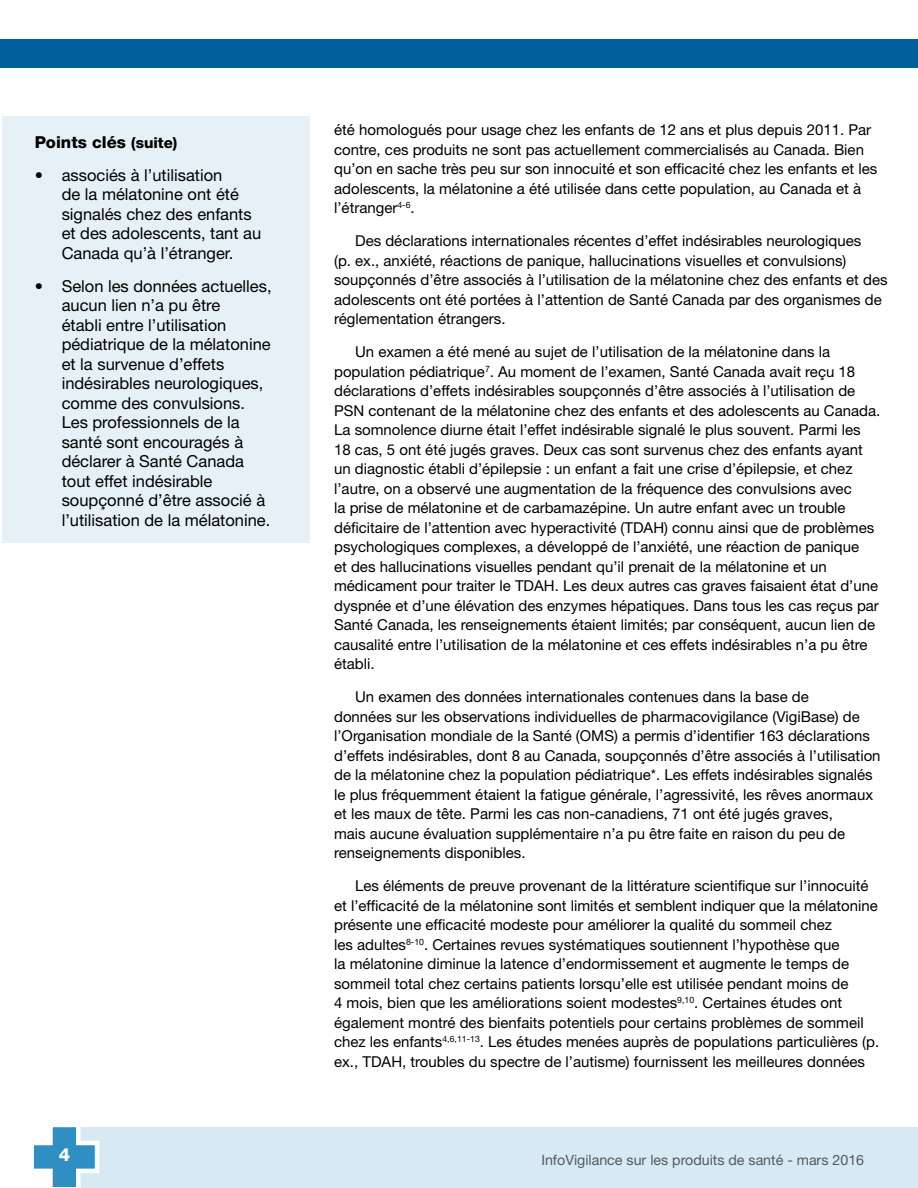
<style>
.page{position:relative;width:918px;height:1188px;background:#fff}
.page>*{position:absolute;margin:0;border:0;box-sizing:border-box;transform-origin:0 0}
.t1{font:800 18px "Helvetica Neue LT Std";color:#fff}
.t2{font:16.5px/19.5px "Helvetica Neue LT Std";color:#000}
.Text_-_Body{font:800 16.5px "Helvetica Neue LT Std";color:#000}
.Text_-_Body-2{font:15px/19.5px "Helvetica Neue LT Std";color:#000}
.t3{font:14.25px "Helvetica Neue LT Std";color:#58595b}
.s1{font-size:15px}
</style>
<div class="page">
<div style="left:64px;top:1127px;width:854px;height:61px;background:#d7eaf3"></div>
<svg style="left:33px;top:1127px;width:67px;height:61px"></svg>
<div style="left:0;top:39px;width:918px;height:29px;background:#00609c"></div>
<div style="left:2px;top:117px;width:308px;height:426px;background:#e6f1f7"></div>
<p class="Text_-_Body" style="left:35px;top:132px;width:144px">Points clés <span class="s1">(suite)</span></p>
<p class="t2" style="left:62px;top:165px;width:201px;text-indent:-27px">• associés à l’utilisation<br>de la mélatonine ont été signalés chez des enfants et des adolescents, tant au<br>Canada qu’à l’étranger.</p>
<p class="t2" style="left:62px;top:276px;width:211px;text-indent:-27px">• Selon les données actuelles, aucun lien n’a pu être<br>établi entre l’utilisation pédiatrique de la mélatonine et la survenue d’effets indésirables neurologiques, comme des convulsions.<br>Les professionnels de la santé sont encouragés à déclarer à Santé Canada tout effet indésirable soupçonné d’être associé à l’utilisation de la mélatonine.</p>
<p class="Text_-_Body-2" style="left:334px;top:120px;width:545px">été homologués pour usage chez les enfants de 12 ans et plus depuis 2011. Par contre, ces produits ne sont pas actuellement commercialisés au Canada. Bien qu’on en sache très peu sur son innocuité et son efficacité chez les enfants et les adolescents, la mélatonine a été utilisée dans cette population, au Canada et à l’étranger<sup>4-6</sup>.</p>
<p class="Text_-_Body-2" style="left:334px;top:231px;width:555px;text-indent:21px">Des déclarations internationales récentes d’effet indésirables neurologiques<br>(p. ex., anxiété, réactions de panique, hallucinations visuelles et convulsions) soupçonnés d’être associés à l’utilisation de la mélatonine chez des enfants et des adolescents ont été portées à l’attention de Santé Canada par des organismes de réglementation étrangers.</p>
<p class="Text_-_Body-2" style="left:334px;top:342px;width:548px;text-indent:21px">Un examen a été mené au sujet de l’utilisation de la mélatonine dans la population pédiatrique<sup>7</sup>. Au moment de l’examen, Santé Canada avait reçu 18 déclarations d’effets indésirables soupçonnés d’être associés à l’utilisation de PSN contenant de la mélatonine chez des enfants et des adolescents au Canada.<br>La somnolence diurne était l’effet indésirable signalé le plus souvent. Parmi les 18 cas, 5 ont été jugés graves. Deux cas sont survenus chez des enfants ayant un diagnostic établi d’épilepsie : un enfant a fait une crise d’épilepsie, et chez l’autre, on a observé une augmentation de la fréquence des convulsions avec<br>la prise de mélatonine et de carbamazépine. Un autre enfant avec un trouble déficitaire de l’attention avec hyperactivité (TDAH) connu ainsi que de problèmes psychologiques complexes, a développé de l’anxiété, une réaction de panique<br>et des hallucinations visuelles pendant qu’il prenait de la mélatonine et un médicament pour traiter le TDAH. Les deux autres cas graves faisaient état d’une dyspnée et d’une élévation des enzymes hépatiques. Dans tous les cas reçus par Santé Canada, les renseignements étaient limités; par conséquent, aucun lien de causalité entre l’utilisation de la mélatonine et ces effets indésirables n’a pu être établi.</p>
<p class="Text_-_Body-2" style="left:334px;top:687px;width:548px;text-indent:21px">Un examen des données internationales contenues dans la base de<br>données sur les observations individuelles de pharmacovigilance (VigiBase) de l’Organisation mondiale de la Santé (OMS) a permis d’identifier 163 déclarations d’effets indésirables, dont 8 au Canada, soupçonnés d’être associés à l’utilisation de la mélatonine chez la population pédiatrique*. Les effets indésirables signalés le plus fréquemment étaient la fatigue générale, l’agressivité, les rêves anormaux et les maux de tête. Parmi les cas non-canadiens, 71 ont été jugés graves,<br>mais aucune évaluation supplémentaire n’a pu être faite en raison du peu de renseignements disponibles.</p>
<p class="Text_-_Body-2" style="left:334px;top:876px;width:547px;text-indent:21px">Les éléments de preuve provenant de la littérature scientifique sur l’innocuité et l’efficacité de la mélatonine sont limités et semblent indiquer que la mélatonine présente une efficacité modeste pour améliorer la qualité du sommeil chez<br>les adultes<sup>8-10</sup>. Certaines revues systématiques soutiennent l’hypothèse que<br>la mélatonine diminue la latence d’endormissement et augmente le temps de sommeil total chez certains patients lorsqu’elle est utilisée pendant moins de<br>4 mois, bien que les améliorations soient modestes<sup>9,10</sup>. Certaines études ont également montré des bienfaits potentiels pour certains problèmes de sommeil chez les enfants<sup>4,6,11-13</sup>. Les études menées auprès de populations particulières (p. ex., TDAH, troubles du spectre de l’autisme) fournissent les meilleures données</p>
<p class="t1" style="left:59px;top:1144px;width:13px">4</p>
<p class="t3" style="left:541px;top:1152px;width:324px">InfoVigilance sur les produits de santé - mars 2016</p>
</div>
